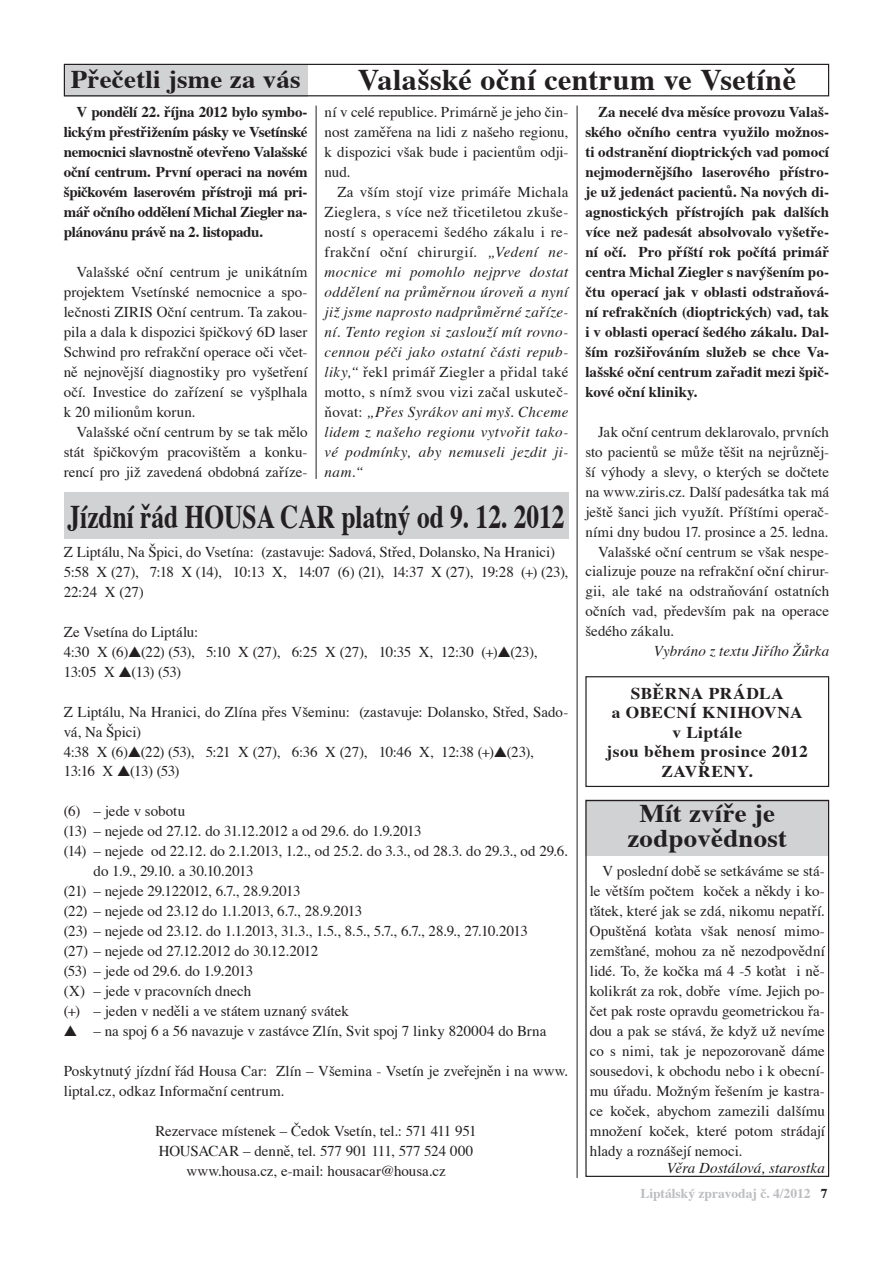
<style>
.page{position:relative;width:893px;height:1263px;background:#fff}
.page>*{position:absolute;margin:0;border:0;box-sizing:border-box;transform-origin:0 0}
.t1{font:700 33px "Times";color:#231f20;scale:.77 1}
.t2{font:700 30px "Times";letter-spacing:.015em;color:#231f20}
.t3{font:700 25.5px/25.5px "Times";letter-spacing:.01em;color:#231f20;text-align:center;scale:1.05 1}
.t4{font:700 16.5px/19.5px "Times";letter-spacing:.03em;color:#231f20;text-align:center;scale:1.05 1}
.t5{font:15px/20px "Times";color:#231f20;text-align:justify}
.t6{font:700 15px/20px "Times";letter-spacing:-.01em;color:#231f20;text-align:justify}
.t7{font:italic 15px/20px "Times";letter-spacing:.02em;color:#231f20;text-align:justify}
.t8{font:15px "Times";letter-spacing:-.025em;color:#231f20}
.t9{font:700 13.5px "Times";color:#bcbdc0}
.s1{font-style:normal}
.s2{color:#231f20}
</style>
<div class="page">
<div style="left:64px;top:492px;width:504px;height:46px;background:#d1d2d4"></div>
<div style="left:585px;top:800px;width:244px;height:56px;background:#d1d2d4"></div>
<div style="left:585px;top:800px;width:244px;height:377px;border:1px solid #231f20"></div>
<div style="left:64px;top:64px;width:244px;height:32px;background:#d1d2d4"></div>
<div style="left:585px;top:676px;width:244px;height:111px;border:1px solid #231f20"></div>
<div style="left:64px;top:64px;width:765px;height:32px;border:1px solid #231f20"></div>
<hr style="left:316px;top:106px;width:1px;height:373px;background:#231f20">
<hr style="left:577px;top:106px;width:1px;height:1072px;background:#231f20">
<h2 class="t2" style="left:358px;top:60px;width:440px">Valašské oční centrum ve Vsetíně</h2>
<p class="t5" style="left:325px;top:103px;width:245px">ní v celé republice. Primárně je jeho čin&shy;nost zaměřena na lidi z našeho regionu, k dispozici však bude i pacientům odji&shy;nud.</p>
<p class="t7" style="left:325px;top:183px;width:245px;text-indent:13px"><span class="s1">Za vším stojí vize primáře Michala Zieglera, s více než třicetiletou zkuše&shy;ností s operacemi šedého zákalu i re&shy;frakční oční chirurgií.</span> „Vedení ne&shy;mocnice mi pomohlo nejprve dostat oddělení na průměrnou úroveň a nyní již jsme naprosto nadprůměrné zaříze&shy;ní. Tento region si zaslouží mít rovno&shy;cennou péči jako ostatní části repub&shy;liky,“ <span class="s1">řekl primář Ziegler a přidal také motto, s nímž svou vizi začal uskuteč&shy;ňovat:</span> „Přes Syrákov ani myš. Chceme lidem z našeho regionu vytvořit tako&shy;vé podmínky, aby nemuseli jezdit ji&shy;nam.“</p>
<h3 class="t3" style="left:71px;top:68px;width:220px">Přečetli jsme za vás</h3>
<p class="t6" style="left:64px;top:102px;width:245px;text-indent:13px">V pondělí 22. října 2012 bylo symbo&shy;lickým přestřižením pásky ve Vsetínské nemocnici slavnostně otevřeno Valašské oční centrum. První operaci na novém špičkovém laserovém přístroji má pri&shy;mář očního oddělení Michal Ziegler na&shy;plánovánu právě na 2. listopadu.</p>
<p class="t5" style="left:64px;top:263px;width:245px;text-indent:13px">Valašské oční centrum je unikátním projektem Vsetínské nemocnice a spo&shy;lečnosti ZIRIS Oční centrum. Ta zakou&shy;pila a dala k dispozici špičkový 6D laser Schwind pro refrakční operace oči včet&shy;ně nejnovější diagnostiky pro vyšetření očí. Investice do zařízení se vyšplhala k 20 milionům korun.</p>
<p class="t5" style="left:64px;top:422px;width:245px;text-indent:13px">Valašské oční centrum by se tak mělo stát špičkovým pracovištěm a konku&shy;rencí pro již zavedená obdobná zaříze-</p>
<p class="t6" style="left:585px;top:102px;width:245px;text-indent:13px">Za necelé dva měsíce provozu Valaš&shy;ského očního centra využilo možnos&shy;ti odstranění dioptrických vad pomocí nejmodernějšího laserového přístro&shy;je už jedenáct pacientů. Na nových di&shy;agnostických přístrojích pak dalších více než padesát absolvovalo vyšetře&shy;ní očí. Pro příští rok počítá primář centra Michal Ziegler s navýšením po&shy;čtu operací jak v oblasti odstraňová&shy;ní refrakčních (dioptrických) vad, tak i v oblasti operací šedého zákalu. Dal&shy;ším rozšiřováním služeb se chce Va&shy;lašské oční centrum zařadit mezi špič&shy;kové oční kliniky.</p>
<p class="t5" style="left:598px;top:422px;width:232px">Jak oční centrum deklarovalo, prvních</p>
<p class="t5" style="left:585px;top:442px;width:245px">sto pacientů se může těšit na nejrůzněj-</p>
<p class="t5" style="left:585px;top:462px;width:245px">ší výhody a slevy, o kterých se dočtete</p>
<p class="t5" style="left:585px;top:482px;width:245px">na www.ziris.cz. Další padesátka tak má</p>
<p class="t5" style="left:585px;top:502px;width:245px">ještě šanci jich využít. Příštími operač-</p>
<p class="t5" style="left:585px;top:522px;width:245px">ními dny budou 17. prosince a 25. ledna.</p>
<p class="t5" style="left:598px;top:542px;width:233px">Valašské oční centrum se však nespe-</p>
<p class="t5" style="left:585px;top:562px;width:245px">cializuje pouze na refrakční oční chirur-</p>
<p class="t5" style="left:585px;top:582px;width:245px">gii, ale také na odstraňování ostatních</p>
<p class="t5" style="left:585px;top:602px;width:245px">očních vad, především pak na operace</p>
<p class="t5" style="left:585px;top:622px;width:90px">šedého zákalu.</p>
<p class="t7" style="left:654px;top:642px;width:177px">Vybráno z textu Jiřího Žůrka</p>
<h1 class="t1" style="left:68px;top:495px;width:647px">Jízdní řád HOUSA CAR platný od 9. 12. 2012</h1>
<p class="t5" style="left:64px;top:542px;width:506px;text-align:left">Z Liptálu, Na Špici, do Vsetína: (zastavuje: Sadová, Střed, Dolansko, Na Hranici)<br>5:58 X (27), 7:18 X (14), 10:13 X, 14:07 (6) (21), 14:37 X (27), 19:28 (+) (23),<br>22:24 X (27)</p>
<p class="t5" style="left:64px;top:622px;width:475px;text-align:left">Ze Vsetína do Liptálu:<br>4:30 X (6)▲(22) (53), 5:10 X (27), 6:25 X (27), 10:35 X, 12:30 (+)▲(23),<br>13:05 X ▲(13) (53)</p>
<p class="t5" style="left:64px;top:702px;width:506px;text-align:left">Z Liptálu, Na Hranici, do Zlína přes Všeminu: (zastavuje: Dolansko, Střed, Sado&shy;vá, Na Špici)<br>4:38 X (6)▲(22) (53), 5:21 X (27), 6:36 X (27), 10:46 X, 12:38 (+)▲(23), 13:16 X ▲(13) (53)</p>
<p class="t5" style="left:64px;top:802px;width:123px">(6) – jede v sobotu</p>
<p class="t5" style="left:64px;top:822px;width:359px">(13) – nejede od 27.12. do 31.12.2012 a od 29.6. do 1.9.2013</p>
<p class="t5" style="left:64px;top:842px;width:506px">(14) – nejede od 22.12. do 2.1.2013, 1.2., od 25.2. do 3.3., od 28.3. do 29.3., od 29.6.</p>
<p class="t8" style="left:94px;top:862px;width:162px">do 1.9., 29.10. a 30.10.2013</p>
<p class="t5" style="left:64px;top:882px;width:238px">(21) – nejede 29.122012, 6.7., 28.9.2013</p>
<p class="t5" style="left:64px;top:902px;width:300px">(22) – nejede od 23.12 do 1.1.2013, 6.7., 28.9.2013</p>
<p class="t5" style="left:64px;top:922px;width:466px">(23) – nejede od 23.12. do 1.1.2013, 31.3., 1.5., 8.5., 5.7., 6.7., 28.9., 27.10.2013</p>
<p class="t5" style="left:64px;top:942px;width:256px">(27) – nejede od 27.12.2012 do 30.12.2012</p>
<p class="t5" style="left:64px;top:962px;width:191px">(53) – jede od 29.6. do 1.9.2013</p>
<p class="t5" style="left:64px;top:982px;width:189px">(X) – jede v pracovních dnech</p>
<p class="t5" style="left:64px;top:1002px;width:287px">(+) – jeden v neděli a ve státem uznaný svátek</p>
<p class="t5" style="left:64px;top:1022px;width:484px">▲ – na spoj 6 a 56 navazuje v zastávce Zlín, Svit spoj 7 linky 820004 do Brna</p>
<p class="t5" style="left:64px;top:1062px;width:506px">Poskytnutý jízdní řád Housa Car: Zlín – Všemina - Vsetín je zveřejněn i na www. liptal.cz, odkaz Informační centrum.</p>
<p class="t5" style="left:156px;top:1122px;width:323px;text-align:center">Rezervace místenek – Čedok Vsetín, tel.: 571 411 951<br>HOUSACAR – denně, tel. 577 901 111, 577 524 000 www.housa.cz, e-mail: housacar@housa.cz</p>
<p class="t4" style="left:607px;top:684px;width:193px">SBĚRNA PRÁDLA<br>a OBECNÍ KNIHOVNA v Liptále<br>jsou během prosince 2012<br>ZAVŘENY.</p>
<h3 class="t3" style="left:627px;top:801px;width:154px">Mít zvíře je zodpovědnost</h3>
<p class="t5" style="left:590px;top:862px;width:237px;text-indent:13px">V poslední době se setkáváme se stá&shy;le větším počtem koček a někdy i ko&shy;ťátek, které jak se zdá, nikomu nepatří.<br>Opuštěná koťata však nenosí mimo&shy;zemšťané, mohou za ně nezodpovědní lidé. To, že kočka má 4 -5 koťat i ně&shy;kolikrát za rok, dobře víme. Jejich po&shy;čet pak roste opravdu geometrickou řa&shy;dou a pak se stává, že když už nevíme co s nimi, tak je nepozorovaně dáme sousedovi, k obchodu nebo i k obecní&shy;mu úřadu. Možným řešením je kastra&shy;ce koček, abychom zamezili dalšímu množení koček, které potom strádají hlady a roznášejí nemoci.</p>
<p class="t7" style="left:667px;top:1159px;width:160px">Věra Dostálová, starostka</p>
<p class="t9" style="left:640px;top:1184px;width:189px">Liptálský zpravodaj č. 4/2012 <span class="s2">7</span></p>
</div>
